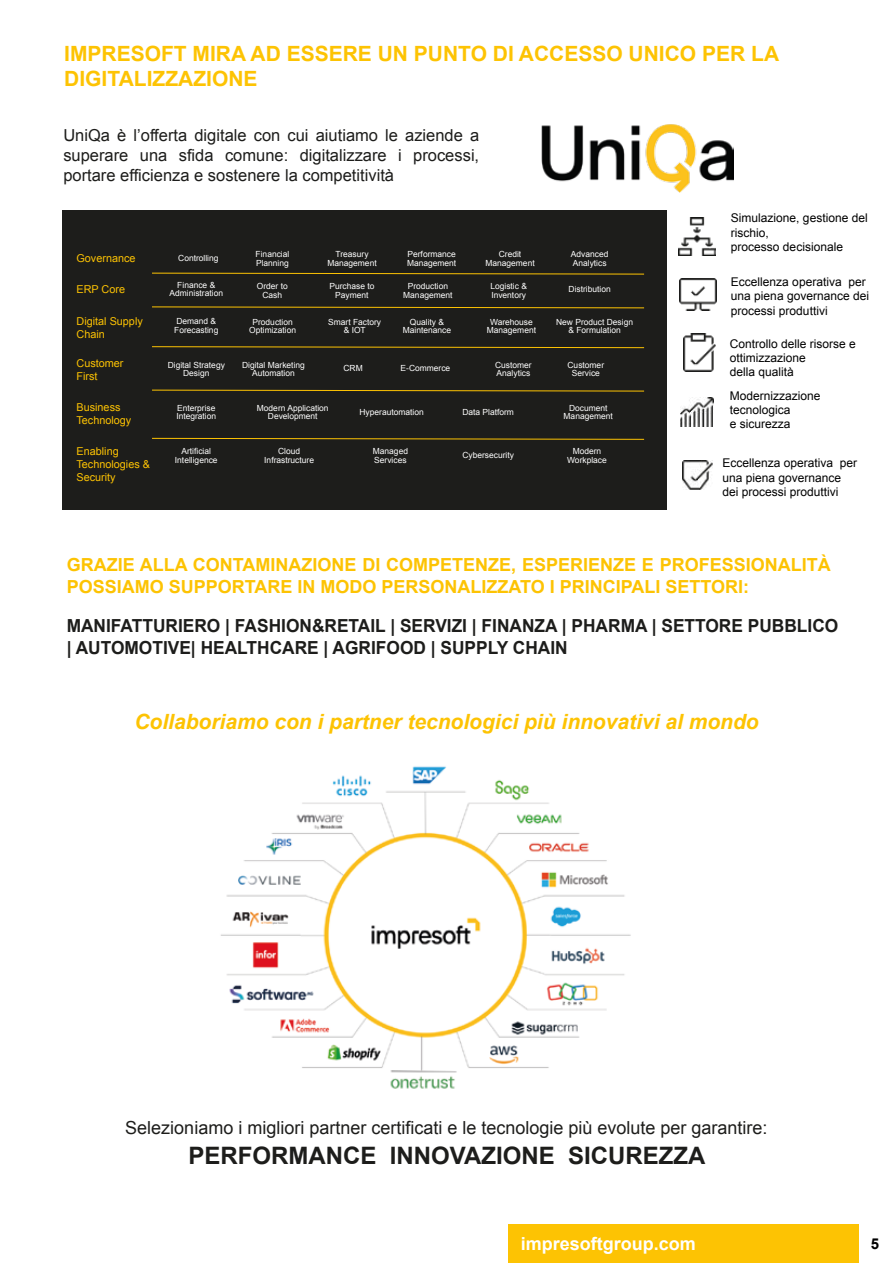
<style>
.page{position:relative;width:893px;height:1263px;background:#fff}
.page>*{position:absolute;margin:0;border:0;box-sizing:border-box;transform-origin:0 0}
.t1{font:700 24px "Arial";color:#1d1d1b}
.t2{font:700 21px/25.2px "Arial";color:#fdc303}
.t3{font:italic 700 21px "Arial";color:#fdc303}
.t4{font:700 18px/21.6px "Arial";color:#fdc303}
.t5{font:700 18px/21.6px "Arial";color:#1d1d1b;scale:.96 1}
.t6{font:18px "Arial";color:#1d1d1b}
.t7{font:700 18px "Arial";color:#fff}
.t8{font:16.5px/19.8px "Arial";color:#1d1d1b;text-align:justify}
.t9{font:700 15px "Arial";color:#000}
.t10{font:12px/14.4px "Arial";color:#000}
.t11{font:10.8px/13px "Arial";color:#fdc303}
.t12{font:8.4px/8.4px "Arial";color:#fff;text-align:center}
</style>
<div class="page">
<img style="left:220px;top:766px;width:411px;height:323px">
<div style="left:509px;top:1224px;width:350px;height:39px;background:#fdc303"></div>
<img style="left:680px;top:278px;width:37px;height:33px">
<img style="left:683px;top:334px;width:32px;height:37px">
<img style="left:678px;top:218px;width:37px;height:37px">
<img style="left:541px;top:124px;width:193px;height:69px">
<div style="left:63px;top:210px;width:604px;height:299px;background:#1d1d1b"></div>
<svg style="left:152px;top:438px;width:492px;height:2px"></svg>
<svg style="left:152px;top:390px;width:492px;height:1px"></svg>
<svg style="left:152px;top:346px;width:492px;height:2px"></svg>
<svg style="left:152px;top:306px;width:492px;height:2px"></svg>
<svg style="left:152px;top:273px;width:492px;height:1px"></svg>
<img style="left:680px;top:397px;width:33px;height:30px">
<img style="left:682px;top:461px;width:31px;height:29px">
<h2 class="t2" style="left:64px;top:42px;width:716px">IMPRESOFT MIRA AD ESSERE UN PUNTO DI ACCESSO UNICO PER LA<br>DIGITALIZZAZIONE</h2>
<h3 class="t8" style="left:63px;top:126px;width:417px">UniQa è l’offerta digitale con cui aiutiamo le aziende a superare una sfida comune: digitalizzare i processi, portare efficienza e sostenere la competitività</h3>
<p class="t11" style="left:77px;top:252px;width:61px">Governance</p>
<p class="t12" style="left:178px;top:254px;width:42px">Controlling</p>
<p class="t12" style="left:256px;top:250px;width:35px;text-align:left">Financial<br>Planning</p>
<p class="t12" style="left:327px;top:250px;width:51px">Treasury<br>Management</p>
<p class="t12" style="left:407px;top:250px;width:51px;text-align:left">Performance<br>Management</p>
<p class="t12" style="left:485px;top:250px;width:51px">Credit<br>Management</p>
<p class="t12" style="left:571px;top:250px;width:39px;text-align:left">Advanced<br>Analytics</p>
<p class="t11" style="left:77px;top:282px;width:50px">ERP Core</p>
<p class="t12" style="left:170px;top:281px;width:55px">Finance &amp;<br>Administration</p>
<p class="t12" style="left:257px;top:282px;width:32px">Order to<br>Cash</p>
<p class="t12" style="left:569px;top:285px;width:44px">Distribution</p>
<p class="t12" style="left:490px;top:282px;width:38px;text-align:left">Logistic &amp;<br>Inventory</p>
<p class="t12" style="left:329px;top:282px;width:47px">Purchase to<br>Payment</p>
<p class="t12" style="left:403px;top:282px;width:51px">Production<br>Management</p>
<p class="t11" style="left:77px;top:315px;width:68px">Digital Supply<br>Chain</p>
<p class="t12" style="left:174px;top:317px;width:46px;text-align:left">Demand &amp;<br>Forecasting</p>
<p class="t12" style="left:249px;top:317px;width:48px">Production<br>Optimization</p>
<p class="t12" style="left:328px;top:317px;width:55px">Smart Factory &amp; IOT</p>
<p class="t12" style="left:403px;top:317px;width:50px">Quality &amp;<br>Maintenance</p>
<p class="t12" style="left:487px;top:317px;width:51px">Warehouse<br>Management</p>
<p class="t12" style="left:556px;top:317px;width:78px">New Product Design &amp; Formulation</p>
<p class="t11" style="left:77px;top:357px;width:49px">Customer<br>First</p>
<p class="t12" style="left:168px;top:361px;width:59px">Digital Strategy<br>Design</p>
<p class="t12" style="left:242px;top:361px;width:64px">Digital Marketing<br>Automation</p>
<p class="t12" style="left:343px;top:364px;width:21px">CRM</p>
<p class="t12" style="left:401px;top:364px;width:51px">E-Commerce</p>
<p class="t12" style="left:568px;top:361px;width:38px">Customer<br>Service</p>
<p class="t12" style="left:495px;top:361px;width:38px;text-align:left">Customer<br>Analytics</p>
<p class="t11" style="left:77px;top:400px;width:56px">Business<br>Technology</p>
<p class="t12" style="left:176px;top:404px;width:41px;text-align:left">Enterprise<br>Integration</p>
<p class="t12" style="left:257px;top:404px;width:73px">Modern Application<br>Development</p>
<p class="t12" style="left:360px;top:408px;width:66px">Hyperautomation</p>
<p class="t12" style="left:462px;top:408px;width:53px">Data Platform</p>
<p class="t12" style="left:564px;top:404px;width:51px">Document<br>Management</p>
<p class="t11" style="left:77px;top:445px;width:75px">Enabling<br>Technologies &amp;<br>Security</p>
<p class="t12" style="left:175px;top:447px;width:44px">Artificial<br>Intelligence</p>
<p class="t12" style="left:462px;top:451px;width:53px">Cybersecurity</p>
<p class="t12" style="left:264px;top:447px;width:51px">Cloud<br>Infrastructure</p>
<p class="t12" style="left:373px;top:447px;width:37px;text-align:left">Managed<br>Services</p>
<p class="t12" style="left:567px;top:447px;width:41px">Modern<br>Workplace</p>
<h3 class="t10" style="left:731px;top:211px;width:138px">Simulazione, gestione del rischio,<br>processo decisionale</h3>
<h3 class="t10" style="left:731px;top:274px;width:140px">Eccellenza operativa per una piena governance dei processi produttivi</h3>
<h3 class="t10" style="left:730px;top:336px;width:128px">Controllo delle risorse e ottimizzazione<br>della qualità</h3>
<h3 class="t10" style="left:730px;top:388px;width:92px">Modernizzazione tecnologica<br>e sicurezza</h3>
<h3 class="t10" style="left:722px;top:456px;width:136px">Eccellenza operativa per una piena governance dei processi produttivi</h3>
<h3 class="t4" style="left:67px;top:554px;width:765px">GRAZIE ALLA CONTAMINAZIONE DI COMPETENZE, ESPERIENZE E PROFESSIONALITÀ<br>POSSIAMO SUPPORTARE IN MODO PERSONALIZZATO I PRINCIPALI SETTORI:</h3>
<h3 class="t5" style="left:67px;top:615px;width:805px">MANIFATTURIERO | FASHION&amp;RETAIL | SERVIZI | FINANZA | PHARMA | SETTORE PUBBLICO | AUTOMOTIVE| HEALTHCARE | AGRIFOOD | SUPPLY CHAIN</h3>
<h2 class="t3" style="left:134px;top:708px;width:626px">Collaboriamo con i partner tecnologici più innovativi al mondo</h2>
<h3 class="t6" style="left:125px;top:1116px;width:644px">Selezioniamo i migliori partner certificati e le tecnologie più evolute per garantire:</h3>
<h1 class="t1" style="left:188px;top:1140px;width:518px">PERFORMANCE INNOVAZIONE SICUREZZA</h1>
<h3 class="t7" style="left:521px;top:1232px;width:177px">impresoftgroup.com</h3>
<h3 class="t9" style="left:871px;top:1234px;width:10px">5</h3>
</div>
